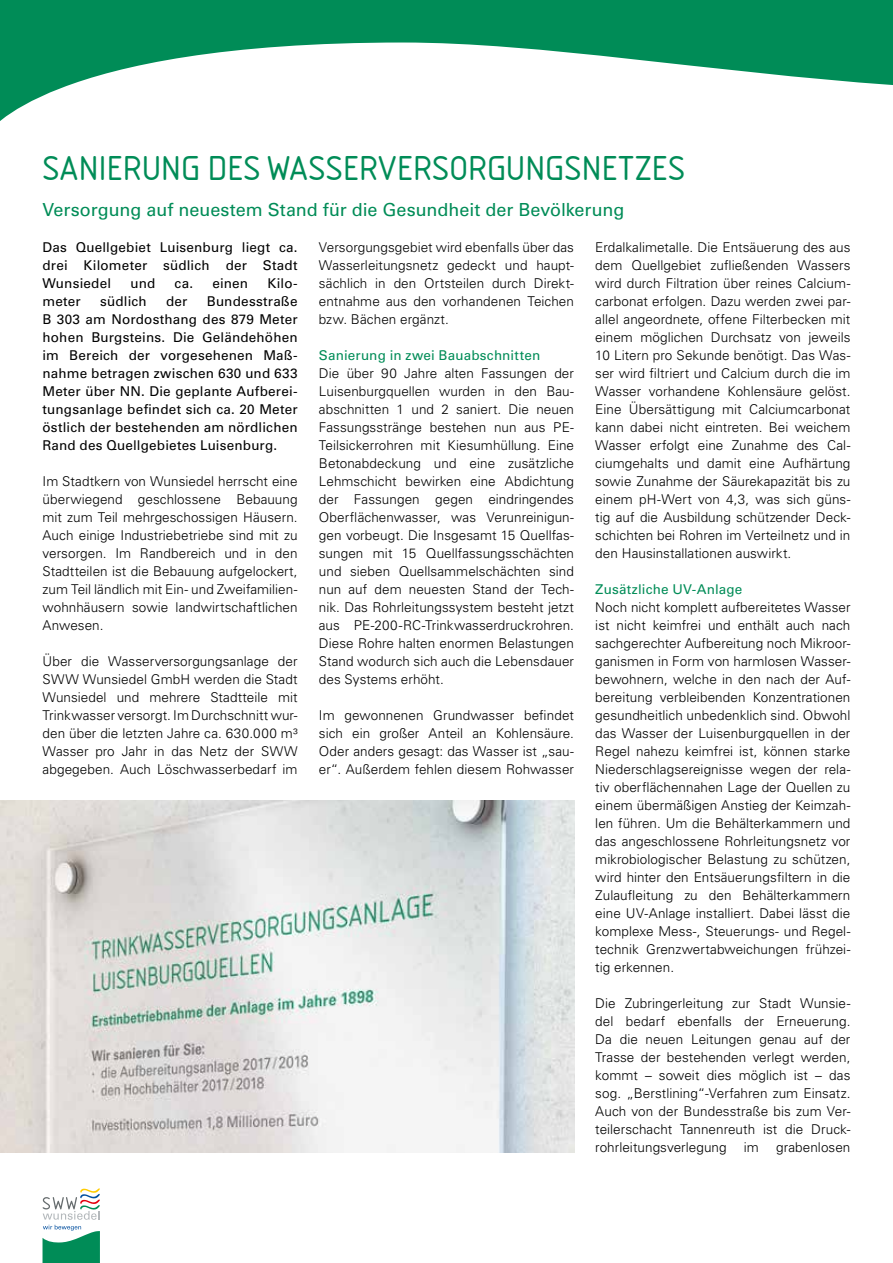
<style>
.page{position:relative;width:893px;height:1263px;background:#fff}
.page>*{position:absolute;margin:0;border:0;box-sizing:border-box;transform-origin:0 0}
.t1{font:36px "Isonorm";letter-spacing:-.005em;color:#008c57}
.t2{font:18px "Univers LT Std";color:#008c57}
.t3{font:300 13.5px/18px "Univers LT Std";letter-spacing:.005em;color:#000;text-align:justify}
.t4{font:13.5px/18px "Univers LT Std";letter-spacing:.015em;color:#000;text-align:justify}
.t5{font:13.5px "Univers LT Std";letter-spacing:.01em;color:#008c57}
</style>
<div class="page">
<svg style="left:43px;top:1188px;width:57px;height:75px"></svg>
<svg style="left:0;top:0;width:893px;height:121px;fill:#008c57"></svg>
<img style="left:0;top:801px;width:574px;height:351px">
<h1 class="t1" style="left:43px;top:148px;width:644px">SANIERUNG DES WASSERVERSORGUNGSNETZES</h1>
<h2 class="t2" style="left:43px;top:199px;width:583px">Versorgung auf neuestem Stand für die Gesundheit der Bevölkerung</h2>
<p class="t3" style="left:595px;top:238px;width:257px">Erdalkalimetalle. Die Entsäuerung des aus dem Quellgebiet zufließenden Wassers wird durch Filtration über reines Calcium&shy;carbonat erfolgen. Dazu werden zwei par&shy;allel angeordnete, offene Filterbecken mit einem möglichen Durchsatz von jeweils 10 Litern pro Sekunde benötigt. Das Was&shy;ser wird filtriert und Calcium durch die im Wasser vorhandene Kohlensäure gelöst.<br>Eine Übersättigung mit Calciumcarbonat kann dabei nicht eintreten. Bei weichem Wasser erfolgt eine Zunahme des Cal&shy;ciumgehalts und damit eine Aufhärtung sowie Zunahme der Säurekapazität bis zu einem pH-Wert von 4,3, was sich güns&shy;tig auf die Ausbildung schützender Deck&shy;schichten bei Rohren im Verteilnetz und in den Hausinstallationen auswirkt.</p>
<p class="t5" style="left:595px;top:581px;width:149px">Zusätzliche UV-Anlage</p>
<p class="t3" style="left:595px;top:598px;width:257px">Noch nicht komplett aufbereitetes Wasser ist nicht keimfrei und enthält auch nach sachgerechter Aufbereitung noch Mikroor&shy;ganismen in Form von harmlosen Wasser&shy;bewohnern, welche in den nach der Auf&shy;bereitung verbleibenden Konzentrationen gesundheitlich unbedenklich sind. Obwohl das Wasser der Luisenburgquellen in der Regel nahezu keimfrei ist, können starke Niederschlagsereignisse wegen der rela&shy;tiv oberflächennahen Lage der Quellen zu einem übermäßigen Anstieg der Keimzah&shy;len führen. Um die Behälterkammern und das angeschlossene Rohrleitungsnetz vor mikrobiologischer Belastung zu schützen, wird hinter den Entsäuerungsfiltern in die Zulaufleitung zu den Behälterkammern eine UV-Anlage installiert. Dabei lässt die komplexe Mess-, Steuerungs- und Regel&shy;technik Grenzwertabweichungen frühzei&shy;tig erkennen.</p>
<p class="t3" style="left:595px;top:994px;width:257px">Die Zubringerleitung zur Stadt Wunsie&shy;del bedarf ebenfalls der Erneuerung.<br>Da die neuen Leitungen genau auf der Trasse der bestehenden verlegt werden, kommt – soweit dies möglich ist – das sog. „Berstlining“-Verfahren zum Einsatz.<br>Auch von der Bundesstraße bis zum Ver&shy;teilerschacht Tannenreuth ist die Druck&shy;rohrleitungsverlegung</p>
<p class="t3" style="left:319px;top:238px;width:257px">Versorgungsgebiet wird ebenfalls über das Wasserleitungsnetz gedeckt und haupt&shy;sächlich in den Ortsteilen durch Direkt&shy;entnahme aus den vorhandenen Teichen bzw. Bächen ergänzt.</p>
<p class="t5" style="left:319px;top:347px;width:223px">Sanierung in zwei Bauabschnitten</p>
<p class="t3" style="left:319px;top:364px;width:257px">Die über 90 Jahre alten Fassungen der Luisenburgquellen wurden in den Bau&shy;abschnitten 1 und 2 saniert. Die neuen Fassungsstränge bestehen nun aus PE-Teilsickerrohren mit Kiesumhüllung. Eine Betonabdeckung und eine zusätzliche Lehmschicht bewirken eine Abdichtung der Fassungen gegen eindringendes Oberflächenwasser, was Verunreinigun&shy;gen vorbeugt. Die Insgesamt 15 Quellfas&shy;sungen mit 15 Quellfassungsschächten und sieben Quellsammelschächten sind nun auf dem neuesten Stand der Tech&shy;nik. Das Rohrleitungssystem besteht jetzt aus PE-200-RC-Trinkwasserdruckrohren.<br>Diese Rohre halten enormen Belastungen Stand wodurch sich auch die Lebensdauer des Systems erhöht.</p>
<p class="t3" style="left:319px;top:706px;width:257px">Im gewonnenen Grundwasser befindet sich ein großer Anteil an Kohlensäure.<br>Oder anders gesagt: das Wasser ist „sau&shy;er“. Außerdem fehlen diesem Rohwasser</p>
<p class="t4" style="left:43px;top:238px;width:257px">Das Quellgebiet Luisenburg liegt ca. drei Kilometer südlich der Stadt Wunsiedel</p>
<p class="t4" style="left:130px;top:274px;width:26px">und</p>
<p class="t4" style="left:175px;top:274px;width:75px">ca. einen</p>
<p class="t4" style="left:267px;top:274px;width:32px">Kilo-</p>
<p class="t4" style="left:43px;top:292px;width:257px;text-indent:164px">Bundesstraße B 303 am Nordosthang des 879 Meter hohen Burgsteins. Die Geländehöhen im Bereich der vorgesehenen Maß&shy;nahme betragen zwischen 630 und 633<br>Meter über NN. Die geplante Aufberei&shy;tungsanlage befindet sich ca. 20 Meter östlich der bestehenden am nördlichen Rand des Quellgebietes Luisenburg.</p>
<p class="t3" style="left:43px;top:472px;width:257px">Im Stadtkern von Wunsiedel herrscht eine überwiegend geschlossene Bebauung mit zum Teil mehrgeschossigen Häusern.<br>Auch einige Industriebetriebe sind mit zu versorgen. Im Randbereich und in den Stadtteilen ist die Bebauung aufgelockert, zum Teil ländlich mit Ein- und Zweifamilien&shy;wohnhäusern sowie landwirtschaftlichen Anwesen.</p>
<p class="t3" style="left:43px;top:652px;width:257px">Über die Wasserversorgungsanlage der SWW Wunsiedel GmbH werden die Stadt Wunsiedel und mehrere Stadtteile mit Trinkwasser versorgt. Im Durchschnitt wur&shy;den über die letzten Jahre ca. 630.000 m³<br>Wasser pro Jahr in das Netz der SWW abgegeben. Auch Löschwasserbedarf im</p>
<p class="t4" style="left:43px;top:292px;width:40px">meter</p>
<p class="t4" style="left:100px;top:292px;width:48px">südlich</p>
<p class="t4" style="left:166px;top:292px;width:23px">der</p>
<p class="t3" style="left:744px;top:1138px;width:17px">im</p>
<p class="t3" style="left:776px;top:1138px;width:76px">grabenlosen</p>
</div>
